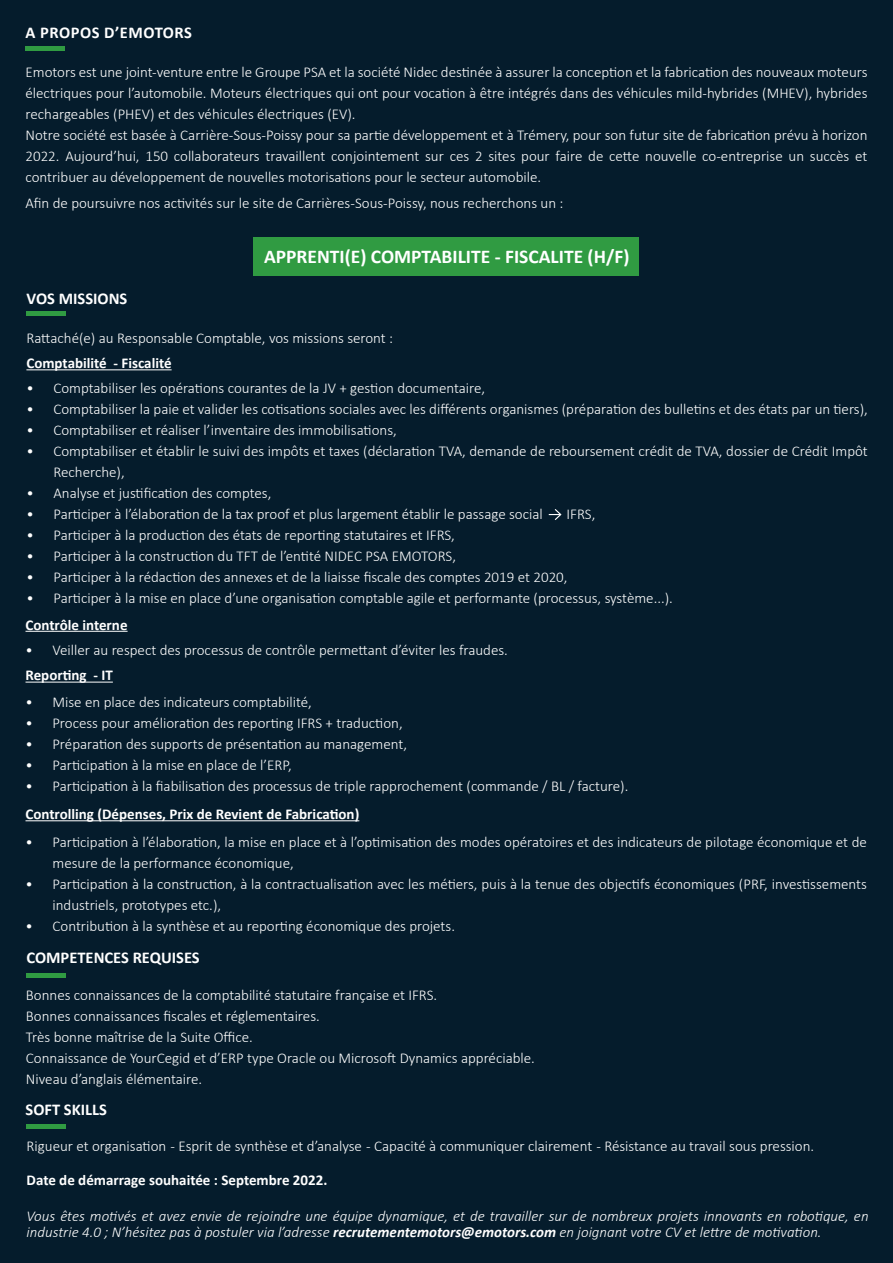
<style>
.page{position:relative;width:893px;height:1263px;background:#051c2c}
.page>*{position:absolute;margin:0;border:0;box-sizing:border-box;transform-origin:0 0}
.t1{font:700 19.5px "Calibri";color:#fff}
.t2{font:700 16.5px "Calibri";color:#fff}
.t3{font:700 16.5px "Calibri";letter-spacing:.03em;color:#fff}
.t4{font:300 15px/21px "Calibri";color:#fff}
.t5{font:italic 300 15px/16.5px "Calibri";color:#fff}
.t6{font:700 15px "Calibri";color:#fff}
.s1{font-weight:700}
</style>
<div class="page">
<div style="left:254px;top:237px;width:385px;height:39px;background:#309b42"></div>
<div style="left:26px;top:46px;width:39px;height:5px;background:#309b42"></div>
<hr style="left:27px;top:312px;width:39px;height:4px;background:#309b42">
<div style="left:27px;top:973px;width:39px;height:5px;background:#309b42"></div>
<div style="left:26px;top:1124px;width:39px;height:5px;background:#309b42"></div>
<svg style="left:549px;top:509px;width:13px;height:11px"></svg>
<hr style="left:26px;top:369px;width:146px;height:1px;background:#fff">
<hr style="left:26px;top:631px;width:102px;height:1px;background:#fff">
<hr style="left:26px;top:682px;width:87px;height:1px;background:#fff">
<hr style="left:26px;top:820px;width:333px;height:1px;background:#fff">
<p class="t3" style="left:26px;top:21px;width:168px">A PROPOS D’EMOTORS</p>
<p class="t4" style="left:26px;top:61px;width:843px;text-align:justify">Emotors est une joint-venture entre le Groupe PSA et la société Nidec destinée à assurer la conception et la fabrication des nouveaux moteurs électriques pour l’automobile. Moteurs électriques qui ont pour vocation à être intégrés dans des véhicules mild-hybrides (MHEV), hybrides rechargeables (PHEV) et des véhicules électriques (EV).</p>
<p class="t4" style="left:26px;top:124px;width:843px;text-align:justify">Notre société est basée à Carrière-Sous-Poissy pour sa partie développement et à Trémery, pour son futur site de fabrication prévu à horizon 2022. Aujourd’hui, 150 collaborateurs travaillent conjointement sur ces 2 sites pour faire de cette nouvelle co-entreprise un succès et contribuer au développement de nouvelles motorisations pour le secteur automobile.</p>
<p class="t4" style="left:25px;top:192px;width:540px">Afin de poursuivre nos activités sur le site de Carrières-Sous-Poissy, nous recherchons un :</p>
<p class="t2" style="left:27px;top:287px;width:102px">VOS MISSIONS</p>
<p class="t1" style="left:264px;top:242px;width:367px">APPRENTI(E) COMPTABILITE - FISCALITE (H/F)</p>
<p class="t4" style="left:26px;top:327px;width:368px">Rattaché(e) au Responsable Comptable, vos missions seront :</p>
<p class="t6" style="left:26px;top:353px;width:147px">Comptabilité - Fiscalité</p>
<p class="t4" style="left:26px;top:378px;width:460px">• Comptabiliser les opérations courantes de la JV + gestion documentaire,</p>
<p class="t4" style="left:26px;top:399px;width:843px">• Comptabiliser la paie et valider les cotisations sociales avec les différents organismes (préparation des bulletins et des états par un tiers),</p>
<p class="t4" style="left:26px;top:420px;width:372px">• Comptabiliser et réaliser l’inventaire des immobilisations,</p>
<p class="t4" style="left:53px;top:441px;width:816px;text-indent:-27px">• Comptabiliser et établir le suivi des impôts et taxes (déclaration TVA, demande de reboursement crédit de TVA, dossier de Crédit Impôt<br>Recherche),</p>
<p class="t4" style="left:26px;top:483px;width:247px">• Analyse et justification des comptes,</p>
<p class="t4" style="left:26px;top:504px;width:518px">• Participer à l’élaboration de la tax proof et plus largement établir le passage social</p>
<p class="t4" style="left:567px;top:504px;width:30px">IFRS,</p>
<p class="t4" style="left:26px;top:525px;width:430px">• Participer à la production des états de reporting statutaires et IFRS,</p>
<p class="t4" style="left:26px;top:546px;width:431px">• Participer à la construction du TFT de l’entité NIDEC PSA EMOTORS,</p>
<p class="t4" style="left:26px;top:567px;width:543px">• Participer à la rédaction des annexes et de la liaisse fiscale des comptes 2019 et 2020,</p>
<p class="t4" style="left:26px;top:588px;width:648px">• Participer à la mise en place d’une organisation comptable agile et performante (processus, système...).</p>
<p class="t6" style="left:26px;top:614px;width:104px">Contrôle interne</p>
<p class="t4" style="left:26px;top:639px;width:484px">• Veiller au respect des processus de contrôle permettant d’éviter les fraudes.</p>
<p class="t6" style="left:26px;top:665px;width:89px">Reporting - IT</p>
<p class="t4" style="left:26px;top:691px;width:288px">• Mise en place des indicateurs comptabilité,</p>
<p class="t4" style="left:26px;top:712px;width:379px">• Process pour amélioration des reporting IFRS + traduction,</p>
<p class="t4" style="left:26px;top:733px;width:383px">• Préparation des supports de présentation au management,</p>
<p class="t4" style="left:26px;top:754px;width:268px">• Participation à la mise en place de l’ERP,</p>
<p class="t4" style="left:26px;top:775px;width:604px">• Participation à la fiabilisation des processus de triple rapprochement (commande / BL / facture).</p>
<p class="t6" style="left:26px;top:803px;width:335px">Controlling (Dépenses, Prix de Revient de Fabrication)</p>
<p class="t4" style="left:53px;top:831px;width:816px;text-indent:-27px">• Participation à l’élaboration, la mise en place et à l’optimisation des modes opératoires et des indicateurs de pilotage économique et de mesure de la performance économique,</p>
<p class="t4" style="left:53px;top:873px;width:816px;text-indent:-27px">• Participation à la construction, à la contractualisation avec les métiers, puis à la tenue des objectifs économiques (PRF, investissements industriels, prototypes etc.),</p>
<p class="t4" style="left:26px;top:915px;width:431px">• Contribution à la synthèse et au reporting économique des projets.</p>
<p class="t2" style="left:26px;top:946px;width:175px">COMPETENCES REQUISES</p>
<p class="t4" style="left:26px;top:985px;width:413px">Bonnes connaissances de la comptabilité statutaire française et IFRS.</p>
<p class="t4" style="left:26px;top:1006px;width:295px">Bonnes connaissances fiscales et réglementaires.</p>
<p class="t4" style="left:26px;top:1027px;width:229px">Très bonne maîtrise de la Suite Office.</p>
<p class="t4" style="left:26px;top:1048px;width:511px">Connaissance de YourCegid et d’ERP type Oracle ou Microsoft Dynamics appréciable.</p>
<p class="t4" style="left:26px;top:1069px;width:178px">Niveau d’anglais élémentaire.</p>
<p class="t2" style="left:26px;top:1098px;width:83px">SOFT SKILLS</p>
<p class="t4" style="left:27px;top:1135px;width:789px">Rigueur et organisation - Esprit de synthèse et d’analyse - Capacité à communiquer clairement - Résistance au travail sous pression.</p>
<p class="t6" style="left:27px;top:1170px;width:302px">Date de démarrage souhaitée : Septembre 2022.</p>
<p class="t5" style="left:27px;top:1207px;width:843px">Vous êtes motivés et avez envie de rejoindre une équipe dynamique, et de travailler sur de nombreux projets innovants en robotique, en industrie 4.0 ; N’hésitez pas à postuler via l’adresse <span class="s1">recrutementemotors@emotors.com</span> en joignant votre CV et lettre de motivation.</p>
</div>
